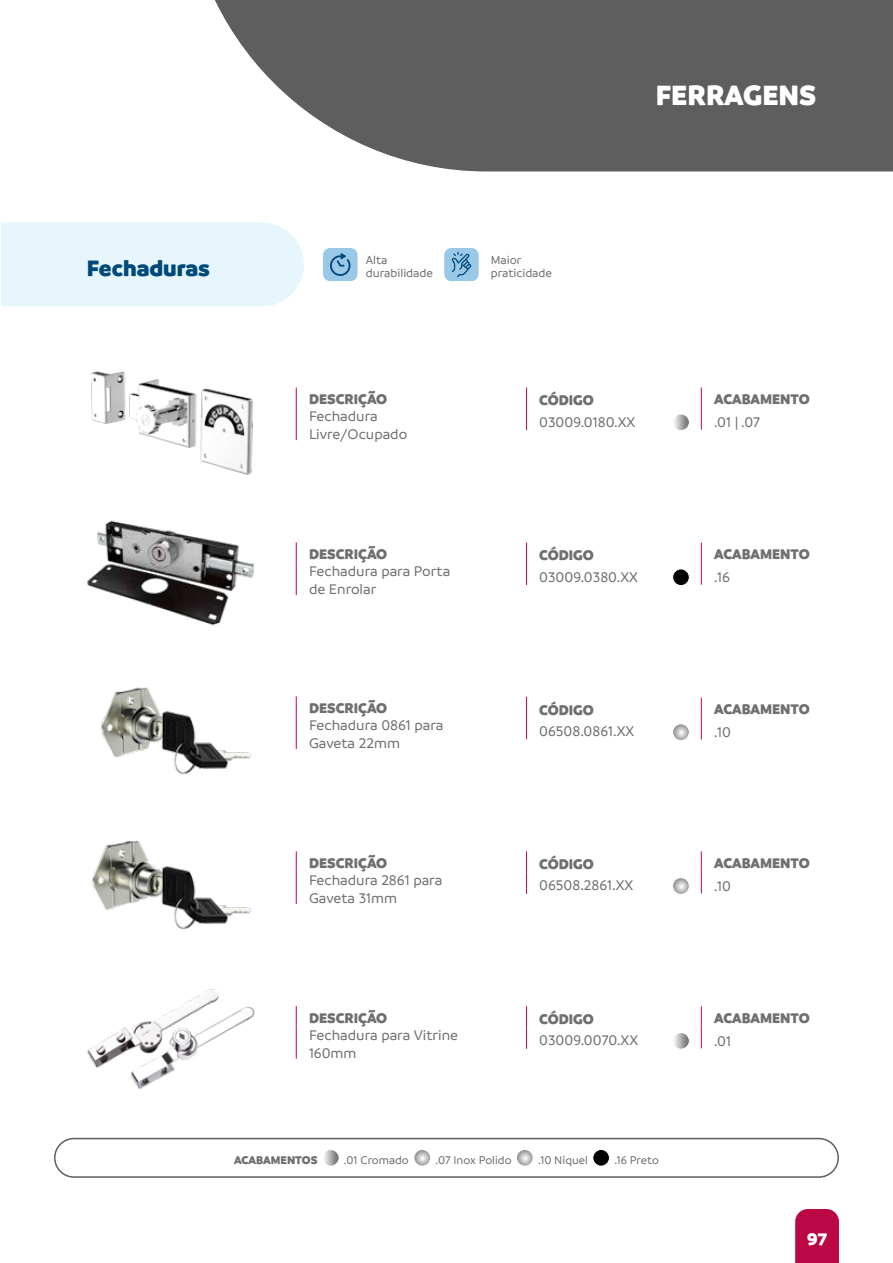
<style>
.page{position:relative;width:893px;height:1263px;background:#fff}
.page>*{position:absolute;margin:0;border:0;box-sizing:border-box;transform-origin:0 0}
.t1{font:900 30px "Branding SF";color:#fff}
.t2{font:900 24px "Branding SF";color:#00497b}
.t3{font:900 18px "Branding SF";color:#fff}
.t4{font:500 15px/18px "Branding SF";color:#706f6f}
.t5{font:900 15px "Branding SF";color:#706f6f}
.t6{font:500 12.45px/13.6px "Branding SF";color:#706f6f}
.t7{font:500 12px "Branding SF";color:#706f6f}
.t8{font:900 12px "Branding SF";color:#706f6f}
</style>
<div class="page">
<div style="left:795px;top:1209px;width:44px;height:54px;background:#b90845"></div>
<svg style="left:215px;top:0;width:678px;height:171px;background:#707070"></svg>
<div style="left:54px;top:1138px;width:785px;height:40px;border:2px solid #5e5e5e;border-radius:19px"></div>
<div style="left:1px;top:222px;width:303px;height:85px;background:#e6f6fc"></div>
<svg style="left:673px;top:414px;width:16px;height:17px"></svg>
<div style="left:672px;top:414px;width:17px;height:17px;border:1px solid #fff;border-radius:50%"></div>
<svg style="left:296px;top:388px;width:1px;height:18px"></svg>
<hr style="left:296px;top:406px;width:1px;height:34px;background:#ba0645">
<svg style="left:526px;top:388px;width:1px;height:42px"></svg>
<svg style="left:701px;top:388px;width:1px;height:42px"></svg>
<div style="left:673px;top:569px;width:16px;height:17px;background:#000;border-radius:50%"></div>
<div style="left:672px;top:569px;width:17px;height:17px;border:1px solid #fff;border-radius:50%"></div>
<svg style="left:296px;top:542px;width:1px;height:19px"></svg>
<hr style="left:296px;top:561px;width:1px;height:34px;background:#ba0645">
<svg style="left:526px;top:542px;width:1px;height:43px"></svg>
<svg style="left:701px;top:543px;width:1px;height:42px"></svg>
<svg style="left:673px;top:1032px;width:16px;height:17px"></svg>
<div style="left:672px;top:1032px;width:17px;height:17px;border:1px solid #fff;border-radius:50%"></div>
<svg style="left:296px;top:1006px;width:1px;height:18px"></svg>
<hr style="left:296px;top:1024px;width:1px;height:35px;background:#ba0645">
<svg style="left:526px;top:1006px;width:1px;height:43px"></svg>
<svg style="left:701px;top:1006px;width:1px;height:42px"></svg>
<svg style="left:673px;top:724px;width:16px;height:16px"></svg>
<div style="left:672px;top:724px;width:17px;height:17px;border:1px solid #fff;border-radius:50%"></div>
<svg style="left:673px;top:878px;width:16px;height:16px"></svg>
<div style="left:672px;top:877px;width:17px;height:17px;border:1px solid #fff;border-radius:50%"></div>
<svg style="left:296px;top:696px;width:1px;height:19px"></svg>
<hr style="left:296px;top:715px;width:1px;height:34px;background:#ba0645">
<svg style="left:296px;top:851px;width:1px;height:19px"></svg>
<hr style="left:296px;top:870px;width:1px;height:34px;background:#ba0645">
<svg style="left:526px;top:697px;width:1px;height:42px"></svg>
<svg style="left:526px;top:851px;width:1px;height:43px"></svg>
<svg style="left:701px;top:697px;width:1px;height:43px"></svg>
<svg style="left:701px;top:851px;width:1px;height:42px"></svg>
<img style="left:91px;top:371px;width:163px;height:104px">
<img style="left:87px;top:520px;width:168px;height:106px">
<img style="left:101px;top:687px;width:150px;height:88px">
<img style="left:87px;top:989px;width:168px;height:100px">
<img style="left:91px;top:840px;width:160px;height:90px">
<svg style="left:322px;top:1149px;width:17px;height:17px"></svg>
<div style="left:322px;top:1149px;width:17px;height:17px;border:1px solid #fff;border-radius:50%"></div>
<svg style="left:516px;top:1149px;width:17px;height:17px"></svg>
<div style="left:516px;top:1149px;width:17px;height:17px;border:1px solid #fff;border-radius:50%"></div>
<div style="left:593px;top:1149px;width:16px;height:17px;background:#000;border-radius:50%"></div>
<div style="left:593px;top:1149px;width:17px;height:17px;border:1px solid #fff;border-radius:50%"></div>
<svg style="left:414px;top:1149px;width:17px;height:17px"></svg>
<div style="left:414px;top:1149px;width:17px;height:17px;border:1px solid #fff;border-radius:50%"></div>
<div style="left:323px;top:248px;width:34px;height:33px;background:#9ac9e7;border-radius:7px"></div>
<div style="left:444px;top:248px;width:35px;height:33px;background:#9ac9e7;border-radius:7px"></div>
<svg style="left:451px;top:252px;width:20px;height:25px"></svg>
<svg style="left:330px;top:253px;width:20px;height:23px"></svg>
<h1 class="t1" style="left:656px;top:77px;width:162px">FERRAGENS</h1>
<h2 class="t2" style="left:87px;top:254px;width:125px">Fechaduras</h2>
<p class="t6" style="left:366px;top:253px;width:69px">Alta durabilidade</p>
<p class="t6" style="left:491px;top:253px;width:63px">Maior praticidade</p>
<p class="t5" style="left:309px;top:390px;width:80px">DESCRIÇÃO</p>
<p class="t4" style="left:309px;top:407px;width:100px">Fechadura<br>Livre/Ocupado</p>
<p class="t5" style="left:309px;top:545px;width:80px">DESCRIÇÃO</p>
<p class="t4" style="left:309px;top:562px;width:143px">Fechadura para Porta de Enrolar</p>
<p class="t5" style="left:309px;top:699px;width:80px">DESCRIÇÃO</p>
<p class="t4" style="left:309px;top:716px;width:136px">Fechadura 0861 para<br>Gaveta 22mm</p>
<p class="t5" style="left:309px;top:854px;width:80px">DESCRIÇÃO</p>
<p class="t4" style="left:309px;top:871px;width:135px">Fechadura 2861 para<br>Gaveta 31mm</p>
<p class="t5" style="left:309px;top:1009px;width:80px">DESCRIÇÃO</p>
<p class="t4" style="left:309px;top:1026px;width:151px">Fechadura para Vitrine<br>160mm</p>
<p class="t5" style="left:539px;top:392px;width:56px">CÓDIGO</p>
<p class="t4" style="left:539px;top:413px;width:98px">03009.0180.XX</p>
<p class="t5" style="left:539px;top:546px;width:56px">CÓDIGO</p>
<p class="t4" style="left:539px;top:568px;width:100px">03009.0380.XX</p>
<p class="t5" style="left:539px;top:701px;width:56px">CÓDIGO</p>
<p class="t4" style="left:539px;top:722px;width:96px">06508.0861.XX</p>
<p class="t5" style="left:539px;top:855px;width:56px">CÓDIGO</p>
<p class="t4" style="left:539px;top:876px;width:96px">06508.2861.XX</p>
<p class="t5" style="left:539px;top:1010px;width:56px">CÓDIGO</p>
<p class="t4" style="left:539px;top:1031px;width:100px">03009.0070.XX</p>
<p class="t8" style="left:234px;top:1152px;width:85px">ACABAMENTOS</p>
<p class="t7" style="left:344px;top:1153px;width:66px">.01 Cromado</p>
<p class="t7" style="left:435px;top:1153px;width:78px">.07 Inox Polido</p>
<p class="t7" style="left:538px;top:1153px;width:51px">.10 Níquel</p>
<p class="t7" style="left:614px;top:1153px;width:46px">.16 Preto</p>
<p class="t5" style="left:714px;top:390px;width:97px">ACABAMENTO</p>
<p class="t4" style="left:714px;top:414px;width:48px">.01 | .07</p>
<p class="t5" style="left:714px;top:545px;width:97px">ACABAMENTO</p>
<p class="t4" style="left:714px;top:569px;width:17px">.16</p>
<p class="t5" style="left:714px;top:700px;width:97px">ACABAMENTO</p>
<p class="t4" style="left:714px;top:723px;width:18px">.10</p>
<p class="t5" style="left:714px;top:854px;width:97px">ACABAMENTO</p>
<p class="t4" style="left:714px;top:877px;width:18px">.10</p>
<p class="t5" style="left:714px;top:1009px;width:97px">ACABAMENTO</p>
<p class="t4" style="left:714px;top:1032px;width:19px">.01</p>
<p class="t3" style="left:807px;top:1228px;width:22px">97</p>
</div>
